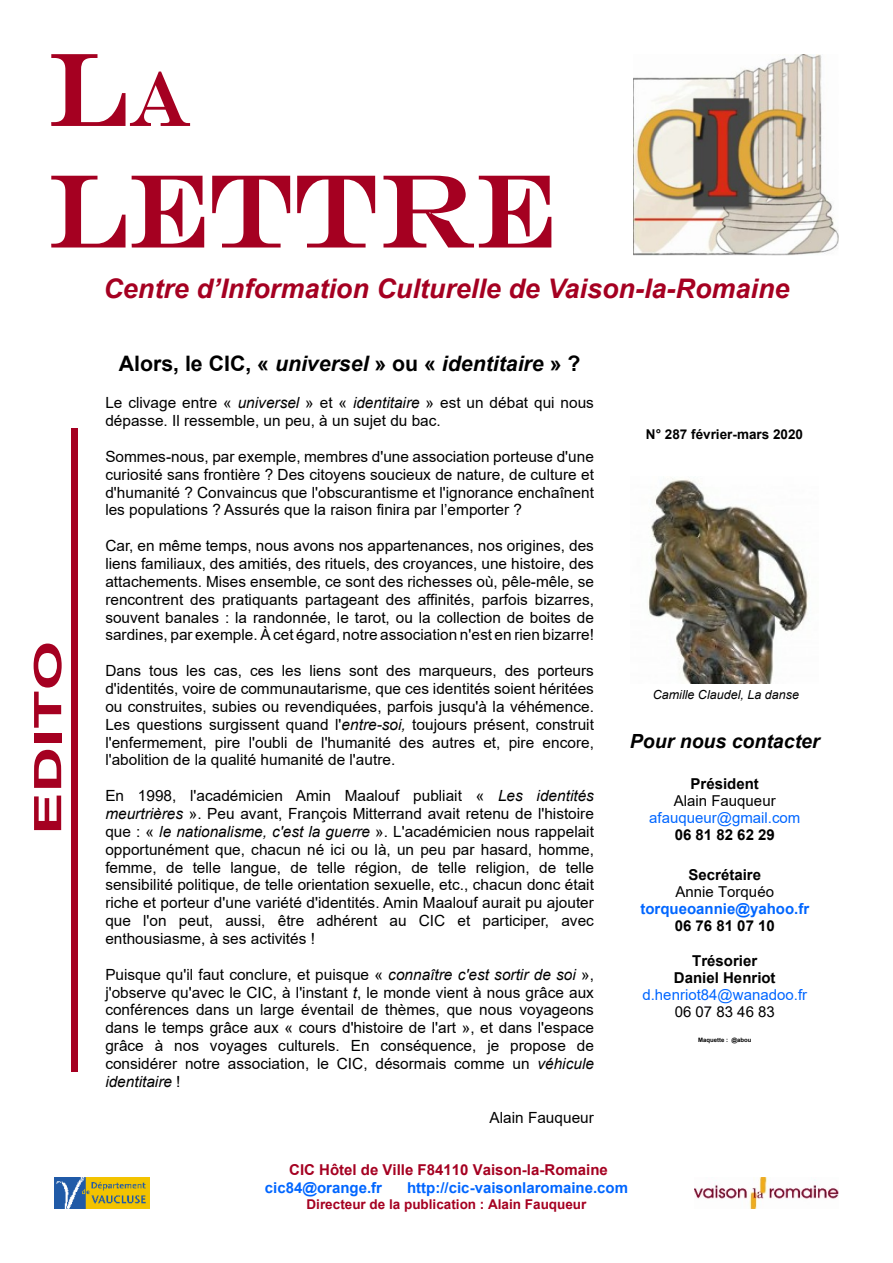
<style>
.page{position:relative;width:893px;height:1263px;background:#fff}
.page>*{position:absolute;margin:0;border:0;box-sizing:border-box;transform-origin:0 0}
.t1{font:700 37.95px "Arial";color:#a50021;scale:1.67 1}
.t2{font:italic 700 27px "Arial";color:#a50021}
.t3{font:italic 700 21.3px "Arial";color:#000}
.t4{font:italic 700 19.5px "Arial";color:#000}
.t5{font:15.45px/17.9px "Arial";color:#000;text-align:justify}
.t6{font:700 15px "Arial";color:#06f}
.t7{font:700 15px/17.2px "Arial";color:#000;text-align:center}
.t8{font:15px "Arial";color:#06f}
.t9{font:700 15px "Arial";color:#a50021}
.t10{font:15px "Arial";color:#000}
.t11{font:700 13.5px "Arial";color:#a50021}
.t12{font:700 13.5px "Arial";color:#000}
.t13{font:italic 12.45px "Arial";color:#000}
.t14{font:700 6px "Arial";color:#000}
.s1{font-style:normal}
.s2{font-style:italic}
</style>
<div class="page">
<img style="left:634px;top:54px;width:205px;height:202px">
<svg style="left:51px;top:54px;width:139px;height:72px"></svg>
<svg style="left:51px;top:176px;width:75px;height:71px"></svg>
<svg style="left:132px;top:176px;width:72px;height:71px"></svg>
<svg style="left:212px;top:176px;width:78px;height:71px"></svg>
<svg style="left:297px;top:176px;width:78px;height:71px"></svg>
<svg style="left:383px;top:176px;width:168px;height:71px"></svg>
<img style="left:54px;top:1177px;width:95px;height:32px">
<img style="left:694px;top:1177px;width:145px;height:32px">
<div style="left:71px;top:428px;width:7px;height:643px;background:#a50021"></div>
<img style="left:648px;top:478px;width:161px;height:205px">
<h1 class="t1" style="left:34px;top:835px;width:117px;rotate:-90deg">EDITO</h1>
<h2 class="t2" style="left:103px;top:278px;width:688px">Centre d’Information Culturelle de Vaison-la-Romaine</h2>
<h3 class="t3" style="left:119px;top:355px;width:463px"><span class="s1">Alors, le CIC, «</span> universel <span class="s1">» ou «</span> identitaire <span class="s1">» ?</span></h3>
<p class="t5" style="left:105px;top:395px;width:490px">Le clivage entre « <span class="s2">universel</span> » et « <span class="s2">identitaire</span> » est un débat qui nous dépasse. Il ressemble, un peu, à un sujet du bac.</p>
<p class="t5" style="left:105px;top:449px;width:490px">Sommes-nous, par exemple, membres d'une association porteuse d'une curiosité sans frontière ? Des citoyens soucieux de nature, de culture et d'humanité ? Convaincus que l'obscurantisme et l'ignorance enchaînent les populations ? Assurés que la raison finira par l’emporter ?</p>
<p class="t5" style="left:105px;top:538px;width:490px">Car, en même temps, nous avons nos appartenances, nos origines, des liens familiaux, des amitiés, des rituels, des croyances, une histoire, des attachements. Mises ensemble, ce sont des richesses où, pêle-mêle, se rencontrent des pratiquants partageant des affinités, parfois bizarres, souvent banales : la randonnée, le tarot, ou la collection de boites de sardines, par exemple. À cet égard, notre association n'est en rien bizarre!</p>
<p class="t5" style="left:105px;top:663px;width:490px">Dans tous les cas, ces les liens sont des marqueurs, des porteurs d'identités, voire de communautarisme, que ces identités soient héritées ou construites, subies ou revendiquées, parfois jusqu'à la véhémence.<br>Les questions surgissent quand l'<span class="s2">entre-soi,</span> toujours présent, construit l'enfermement, pire l'oubli de l'humanité des autres et, pire encore, l'abolition de la qualité humanité de l'autre.</p>
<p class="t5" style="left:105px;top:788px;width:490px">En 1998, l'académicien Amin Maalouf publiait « <span class="s2">Les identités meurtrières</span> ». Peu avant, François Mitterrand avait retenu de l'histoire que : « <span class="s2">le nationalisme, c'est la guerre</span> ». L'académicien nous rappelait opportunément que, chacun né ici ou là, un peu par hasard, homme, femme, de telle langue, de telle région, de telle religion, de telle sensibilité politique, de telle orientation sexuelle, etc., chacun donc était riche et porteur d'une variété d'identités. Amin Maalouf aurait pu ajouter que l'on peut, aussi, être adhérent au CIC et participer, avec enthousiasme, à ses activités !</p>
<p class="t5" style="left:105px;top:967px;width:490px">Puisque qu'il faut conclure, et puisque « <span class="s2">connaître c'est sortir de soi</span> », j'observe qu'avec le CIC, à l'instant <span class="s2">t</span>, le monde vient à nous grâce aux conférences dans un large éventail de thèmes, que nous voyageons dans le temps grâce aux « cours d'histoire de l'art », et dans l'espace grâce à nos voyages culturels. En conséquence, je propose de considérer notre association, le CIC, désormais comme un <span class="s2">véhicule identitaire</span> !</p>
<p class="t5" style="left:490px;top:1110px;width:106px">Alain Fauqueur</p>
<p class="t12" style="left:646px;top:430px;width:159px">N° 287 février-mars 2020</p>
<p class="t13" style="left:653px;top:690px;width:148px">Camille Claudel, La danse</p>
<p class="t4" style="left:630px;top:734px;width:191px">Pour nous contacter</p>
<p class="t7" style="left:691px;top:776px;width:70px">Président</p>
<p class="t10" style="left:674px;top:795px;width:103px">Alain Fauqueur</p>
<p class="t8" style="left:649px;top:812px;width:153px">afauqueur@gmail.com</p>
<p class="t7" style="left:675px;top:828px;width:102px">06 81 82 62 29</p>
<p class="t7" style="left:688px;top:867px;width:74px">Secrétaire</p>
<p class="t10" style="left:675px;top:886px;width:100px">Annie Torquéo</p>
<p class="t6" style="left:640px;top:903px;width:170px">torqueoannie@yahoo.fr</p>
<p class="t7" style="left:675px;top:919px;width:102px">06 76 81 07 10</p>
<p class="t7" style="left:674px;top:953px;width:103px">Trésorier<br>Daniel Henriot</p>
<p class="t8" style="left:642px;top:989px;width:166px">d.henriot84@wanadoo.fr</p>
<p class="t10" style="left:675px;top:1006px;width:102px">06 07 83 46 83</p>
<p class="t14" style="left:698px;top:1037px;width:55px">Maquette : @abou</p>
<p class="t9" style="left:289px;top:1164px;width:320px">CIC Hôtel de Ville F84110 Vaison-la-Romaine</p>
<p class="t6" style="left:265px;top:1182px;width:119px">cic84@orange.fr</p>
<p class="t6" style="left:407px;top:1182px;width:222px">http://cic-vaisonlaromaine.com</p>
<p class="t11" style="left:307px;top:1199px;width:281px">Directeur de la publication : Alain Fauqueur</p>
</div>
